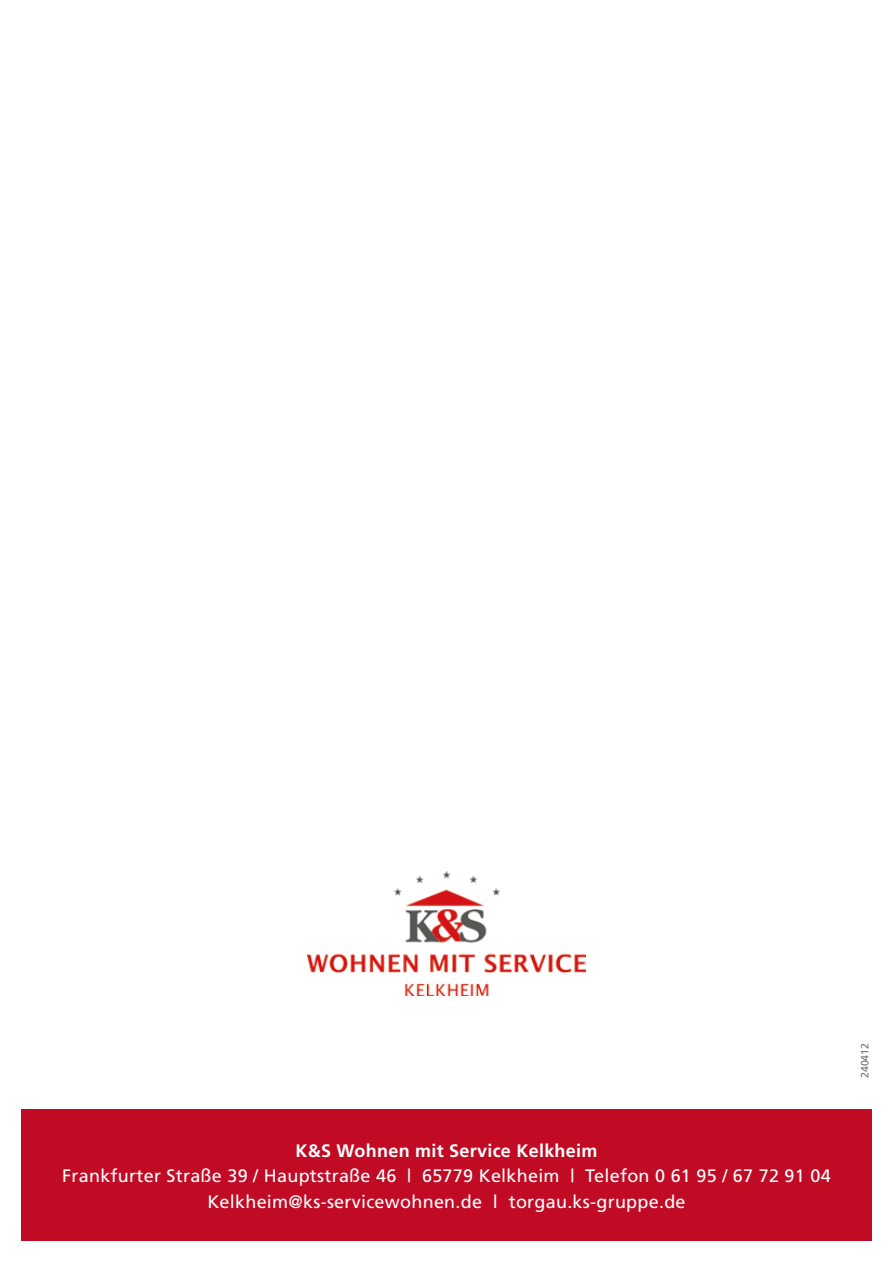
<style>
.page{position:relative;width:893px;height:1263px;background:#fff}
.page>*{position:absolute;margin:0;border:0;box-sizing:border-box;transform-origin:0 0}
.t1{font:18px/25.5px "Frutiger";letter-spacing:.015em;color:#fff;text-align:center}
.t2{font:700 18px "Frutiger";letter-spacing:.015em;color:#fff}
.t3{font:10.5px "Frutiger";color:#706f6f}
</style>
<div class="page">
<div style="left:21px;top:1109px;width:851px;height:132px;background:#c10b25"></div>
<img style="left:308px;top:872px;width:277px;height:123px">
<p class="t2" style="left:296px;top:1140px;width:303px">K&amp;S Wohnen mit Service Kelkheim</p>
<p class="t1" style="left:62px;top:1163px;width:770px">Frankfurter Straße 39 / Hauptstraße 46 | 65779 Kelkheim | Telefon 0 61 95 / 67 72 91 04<br>Kelkheim@ks-servicewohnen.de l torgau.ks-gruppe.de</p>
<p class="t3" style="left:858px;top:1078px;width:37px;rotate:-90deg">240412</p>
</div>
